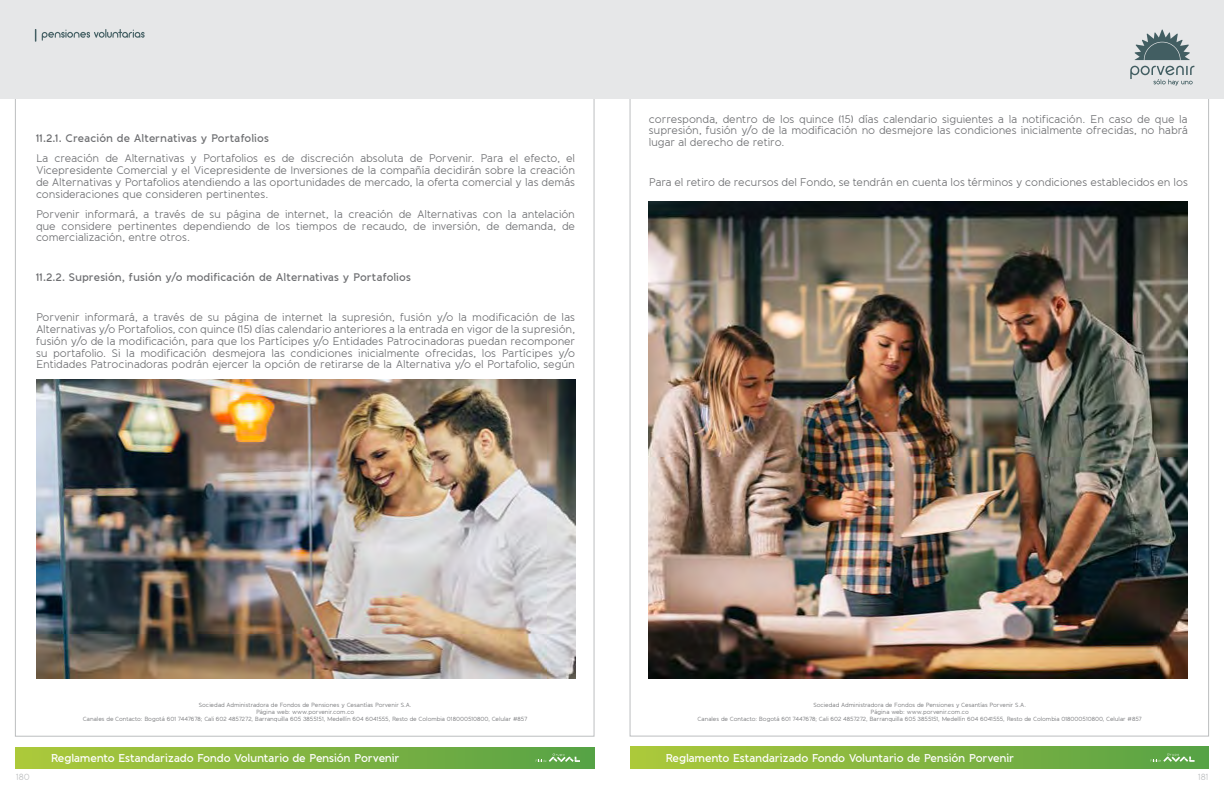
<style>
.page{position:relative;width:1224px;height:792px;background:#fff}
.page>*{position:absolute;margin:0;border:0;box-sizing:border-box;transform-origin:0 0}
.t1{font:600 11.3px "Banda";letter-spacing:-.02em;color:#fff}
.t2{font:11px/11.9px "Banda";letter-spacing:-.01em;color:#6d6e71;text-align:justify}
.t3{font:600 11px "Banda";color:#6d6e71}
.t4{font:9px "Banda";color:#bcbec0}
.t5{font:6px/7.2px "Banda";letter-spacing:-.01em;color:#6d6e71;text-align:center}
</style>
<div class="page">
<div style="left:612px;top:0;width:612px;height:99px;background:#e6e7e8"></div>
<svg style="left:1135px;top:30px;width:55px;height:30px"></svg>
<svg style="left:1130px;top:66px;width:64px;height:19px"></svg>
<div style="left:630px;top:747px;width:579px;height:21px;background:linear-gradient(to right,#adc83b,#57a246)"></div>
<svg style="left:1150px;top:753px;width:45px;height:9px"></svg>
<div style="left:0;top:0;width:612px;height:99px;background:#e6e7e8"></div>
<svg style="left:35px;top:29px;width:1px;height:13px"></svg>
<svg style="left:42px;top:29px;width:103px;height:12px"></svg>
<div style="left:15px;top:747px;width:579px;height:21px;background:linear-gradient(to right,#adc83b,#57a246)"></div>
<svg style="left:536px;top:753px;width:44px;height:9px"></svg>
<img style="left:36px;top:379px;width:539px;height:300px">
<img style="left:649px;top:201px;width:539px;height:478px">
<p class="t3" style="left:36px;top:132px;width:234px">11.2.1. Creación de Alternativas y Portafolios</p>
<p class="t2" style="left:36px;top:153px;width:541px">La creación de Alternativas y Portafolios es de discreción absoluta de Porvenir. Para el efecto, el Vicepresidente Comercial y el Vicepresidente de Inversiones de la compañía decidirán sobre la creación de Alternativas y Portafolios atendiendo a las oportunidades de mercado, la oferta comercial y las demás consideraciones que consideren pertinentes.</p>
<p class="t2" style="left:36px;top:208px;width:541px">Porvenir informará, a través de su página de internet, la creación de Alternativas con la antelación que considere pertinentes dependiendo de los tiempos de recaudo, de inversión, de demanda, de comercialización, entre otros.</p>
<p class="t3" style="left:36px;top:271px;width:377px">11.2.2. Supresión, fusión y/o modificación de Alternativas y Portafolios</p>
<p class="t2" style="left:36px;top:311px;width:541px">Porvenir informará, a través de su página de internet la supresión, fusión y/o la modificación de las Alternativas y/o Portafolios, con quince (15) días calendario anteriores a la entrada en vigor de la supresión, fusión y/o de la modificación, para que los Partícipes y/o Entidades Patrocinadoras puedan recomponer su portafolio. Si la modificación desmejora las condiciones inicialmente ofrecidas, los Partícipes y/o Entidades Patrocinadoras podrán ejercer la opción de retirarse de la Alternativa y/o el Portafolio, según</p>
<p class="t2" style="left:649px;top:113px;width:541px">corresponda, dentro de los quince (15) días calendario siguientes a la notificación. En caso de que la supresión, fusión y/o de la modificación no desmejore las condiciones inicialmente ofrecidas, no habrá lugar al derecho de retiro.</p>
<p class="t2" style="left:649px;top:176px;width:541px">Para el retiro de recursos del Fondo, se tendrán en cuenta los términos y condiciones establecidos en los</p>
<p class="t5" style="left:83px;top:701px;width:446px">Sociedad Administradora de Fondos de Pensiones y Cesantías Porvenir S.A.<br>Página web: www.porvenir.com.co<br>Canales de Contacto: Bogotá 601 7447678; Cali 602 4857272, Barranquilla 605 3855151, Medellín 604 6041555, Resto de Colombia 018000510800, Celular #857</p>
<p class="t1" style="left:51px;top:751px;width:350px">Reglamento Estandarizado Fondo Voluntario de Pensión Porvenir</p>
<p class="t5" style="left:698px;top:701px;width:446px">Sociedad Administradora de Fondos de Pensiones y Cesantías Porvenir S.A.<br>Página web: www.porvenir.com.co<br>Canales de Contacto: Bogotá 601 7447678; Cali 602 4857272, Barranquilla 605 3855151, Medellín 604 6041555, Resto de Colombia 018000510800, Celular #857</p>
<p class="t1" style="left:665px;top:751px;width:350px">Reglamento Estandarizado Fondo Voluntario de Pensión Porvenir</p>
<p class="t4" style="left:16px;top:771px;width:15px">180</p>
<p class="t4" style="left:1198px;top:771px;width:12px">181</p>
</div>
